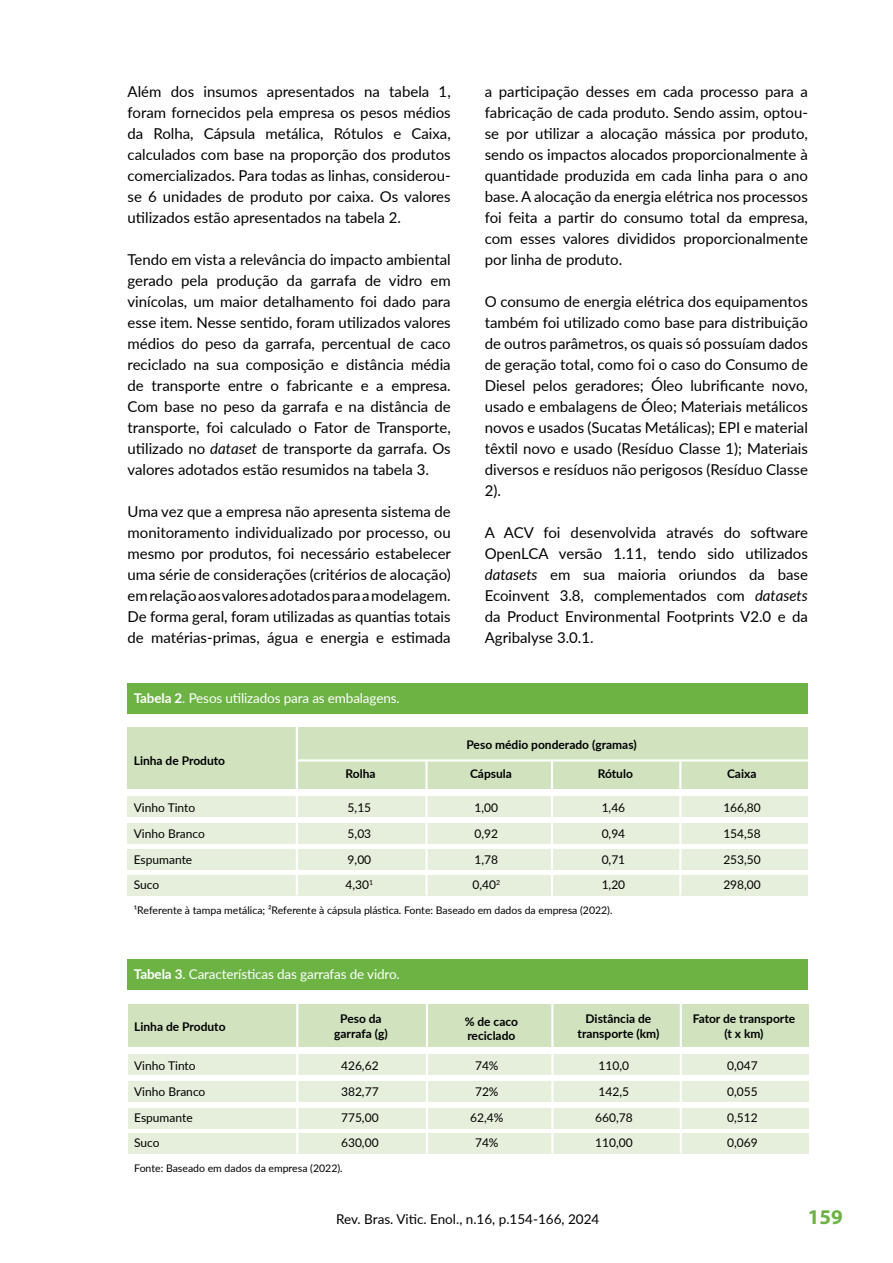
<style>
.page{position:relative;width:893px;height:1263px;background:#fff}
.page>*{position:absolute;margin:0;border:0;box-sizing:border-box;transform-origin:0 0}
.t1{font:700 21px "Myriad Pro";color:#6cb344}
.t2{font:15px/21px "Lato";color:#000;text-align:justify}
.t3{font:13.5px "Lato";letter-spacing:-.01em;color:#fff}
.t4{font:13.5px "Lato";color:#000}
.t5{font:12px/25.8px "Lato";color:#000}
.t6{font:700 12px/14.4px "Lato";color:#000;text-align:center}
.t7{font:10.5px "Lato";color:#000}
.s1{font-style:italic}
.s2{font-weight:700}
</style>
<div class="page">
<div style="left:128px;top:875px;width:680px;height:20px;background:#e6efdc"></div>
<div style="left:128px;top:850px;width:680px;height:20px;background:#e6efdc"></div>
<div style="left:128px;top:823px;width:680px;height:21px;background:#e6efdc"></div>
<div style="left:128px;top:796px;width:680px;height:21px;background:#e6efdc"></div>
<div style="left:128px;top:683px;width:680px;height:31px;background:#6cb344"></div>
<div style="left:128px;top:727px;width:680px;height:62px;background:#d0e2be"></div>
<hr style="left:296px;top:724px;width:2px;height:171px;background:#fff">
<hr style="left:551px;top:760px;width:2px;height:135px;background:#fff">
<hr style="left:297px;top:759px;width:511px;height:2px;background:#fff">
<hr style="left:679px;top:761px;width:2px;height:134px;background:#fff">
<hr style="left:425px;top:761px;width:3px;height:134px;background:#fff">
<div style="left:128px;top:1133px;width:680px;height:20px;background:#e6efdc"></div>
<div style="left:128px;top:1108px;width:680px;height:20px;background:#e6efdc"></div>
<div style="left:128px;top:1081px;width:680px;height:21px;background:#e6efdc"></div>
<div style="left:128px;top:1054px;width:680px;height:21px;background:#e6efdc"></div>
<div style="left:128px;top:959px;width:680px;height:31px;background:#6cb344"></div>
<div style="left:128px;top:1004px;width:680px;height:43px;background:#d0e2be"></div>
<hr style="left:296px;top:1004px;width:2px;height:149px;background:#fff">
<hr style="left:551px;top:1004px;width:2px;height:149px;background:#fff">
<hr style="left:680px;top:1004px;width:2px;height:149px;background:#fff">
<hr style="left:426px;top:1004px;width:2px;height:149px;background:#fff">
<p class="t2" style="left:128px;top:81px;width:325px">Além dos insumos apresentados na tabela 1, foram fornecidos pela empresa os pesos médios da Rolha, Cápsula metálica, Rótulos e Caixa, calculados com base na proporção dos produtos comercializados. Para todas as linhas, considerou&shy;se 6 unidades de produto por caixa. Os valores utilizados estão apresentados na tabela 2.</p>
<p class="t2" style="left:128px;top:249px;width:325px">Tendo em vista a relevância do impacto ambiental gerado pela produção da garrafa de vidro em vinícolas, um maior detalhamento foi dado para esse item. Nesse sentido, foram utilizados valores médios do peso da garrafa, percentual de caco reciclado na sua composição e distância média de transporte entre o fabricante e a empresa.<br>Com base no peso da garrafa e na distância de transporte, foi calculado o Fator de Transporte, utilizado no <span class="s1">dataset</span> de transporte da garrafa. Os valores adotados estão resumidos na tabela 3.</p>
<p class="t2" style="left:128px;top:501px;width:325px">Uma vez que a empresa não apresenta sistema de monitoramento individualizado por processo, ou mesmo por produtos, foi necessário estabelecer uma série de considerações (critérios de alocação) em relação aos valores adotados para a modelagem.<br>De forma geral, foram utilizadas as quantias totais de matérias-primas, água e energia e estimada</p>
<p class="t2" style="left:485px;top:81px;width:325px">a participação desses em cada processo para a fabricação de cada produto. Sendo assim, optou&shy;se por utilizar a alocação mássica por produto, sendo os impactos alocados proporcionalmente à quantidade produzida em cada linha para o ano base. A alocação da energia elétrica nos processos foi feita a partir do consumo total da empresa, com esses valores divididos proporcionalmente por linha de produto.</p>
<p class="t2" style="left:485px;top:291px;width:325px">O consumo de energia elétrica dos equipamentos também foi utilizado como base para distribuição de outros parâmetros, os quais só possuíam dados de geração total, como foi o caso do Consumo de Diesel pelos geradores; Óleo lubrificante novo, usado e embalagens de Óleo; Materiais metálicos novos e usados (Sucatas Metálicas); EPI e material têxtil novo e usado (Resíduo Classe 1); Materiais diversos e resíduos não perigosos (Resíduo Classe 2).</p>
<p class="t2" style="left:485px;top:522px;width:325px">A ACV foi desenvolvida através do software OpenLCA versão 1.11, tendo sido utilizados <span class="s1">datasets</span> em sua maioria oriundos da base Ecoinvent 3.8, complementados com <span class="s1">datasets </span>da Product Environmental Footprints V2.0 e da Agribalyse 3.0.1.</p>
<p class="t3" style="left:134px;top:689px;width:267px"><span class="s2">Tabela 2</span>. Pesos utilizados para as embalagens.</p>
<p class="t6" style="left:134px;top:753px;width:93px">Linha de Produto</p>
<p class="t6" style="left:466px;top:736px;width:172px">Peso médio ponderado (gramas)</p>
<p class="t6" style="left:346px;top:766px;width:32px">Rolha</p>
<p class="t6" style="left:470px;top:766px;width:43px">Cápsula</p>
<p class="t6" style="left:598px;top:766px;width:37px">Rótulo</p>
<p class="t6" style="left:727px;top:766px;width:31px">Caixa</p>
<p class="t5" style="left:473px;top:794px;width:29px">1,00<br>0,92<br>1,78<br>0,40<sup>2</sup></p>
<p class="t5" style="left:602px;top:794px;width:25px;text-align:justify">1,46<br>0,94<br>0,71<br>1,20</p>
<p class="t5" style="left:723px;top:794px;width:39px;text-align:justify">166,80<br>154,58<br>253,50<br>298,00</p>
<p class="t5" style="left:134px;top:794px;width:73px">Vinho Tinto<br>Vinho Branco<br>Espumante<br>Suco</p>
<p class="t5" style="left:346px;top:794px;width:29px">5,15<br>5,03<br>9,00<br>4,30<sup>1</sup></p>
<p class="t7" style="left:134px;top:902px;width:480px">¹Referente à tampa metálica; ²Referente à cápsula plástica. Fonte: Baseado em dados da empresa (2022).</p>
<p class="t3" style="left:134px;top:965px;width:267px"><span class="s2">Tabela 3</span>. Características das garrafas de vidro.</p>
<p class="t6" style="left:134px;top:1018px;width:93px">Linha de Produto</p>
<p class="t6" style="left:334px;top:1011px;width:55px">Peso da garrafa (g)</p>
<p class="t6" style="left:465px;top:1013px;width:55px;text-align:left">% de caco reciclado</p>
<p class="t6" style="left:578px;top:1011px;width:83px">Distância de transporte (km)</p>
<p class="t6" style="left:693px;top:1011px;width:104px">Fator de transporte (t x km)</p>
<p class="t5" style="left:134px;top:1052px;width:73px">Vinho Tinto<br>Vinho Branco<br>Espumante<br>Suco</p>
<p class="t5" style="left:341px;top:1052px;width:39px;text-align:justify">426,62<br>382,77<br>775,00<br>630,00</p>
<p class="t7" style="left:134px;top:1160px;width:210px">Fonte: Baseado em dados da empresa (2022).</p>
<p class="t5" style="left:470px;top:1052px;width:35px;text-align:center">74%<br>72%<br>62,4%<br>74%</p>
<p class="t5" style="left:595px;top:1052px;width:39px">110,0<br>142,5<br>660,78<br>110,00</p>
<p class="t5" style="left:727px;top:1052px;width:32px;text-align:justify">0,047<br>0,055<br>0,512<br>0,069</p>
<p class="t4" style="left:336px;top:1209px;width:265px">Rev. Bras. Vitic. Enol., n.16, p.154-166, 2024</p>
<h1 class="t1" style="left:808px;top:1203px;width:36px">159</h1>
</div>
